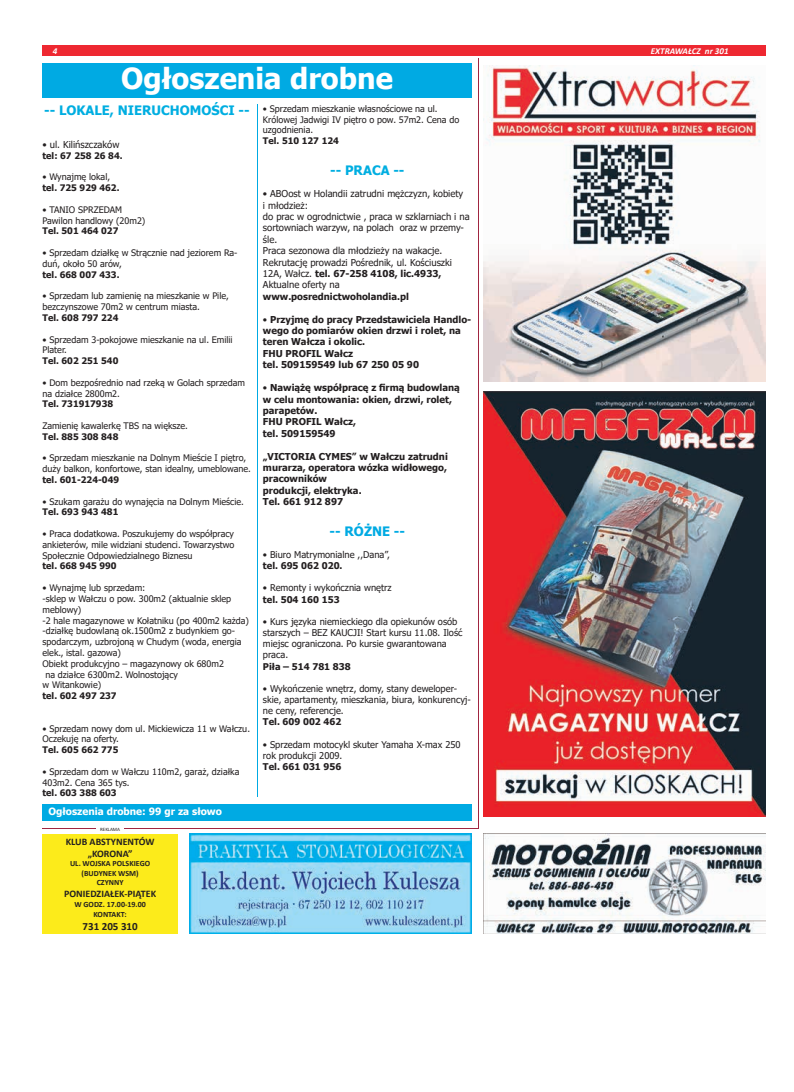
<style>
.page{position:relative;width:794px;height:1092px;background:#fff}
.page>*{position:absolute;margin:0;border:0;box-sizing:border-box;transform-origin:0 0}
.t1{font:700 29px "Tahoma";color:#fff}
.t2{font:700 13px "Tahoma";color:#00aee1}
.t3{font:700 13px "Tahoma";color:#00aae3}
.t4{font:700 11px "Calibri";color:#231f20}
.t5{font:700 10px/12px "Calibri";color:#231f20;text-align:center}
.t6{font:700 10px "Tahoma";color:#fff}
.t7{font:700 9.5px/11.4px "Tahoma";color:#231f20}
.t8{font:9.5px/11.4px "Tahoma";color:#231f20}
.t9{font:9.3px/11.2px "Tahoma";color:#231f20}
.t10{font:700 9.3px "Tahoma";color:#231f20}
.t11{font:9px/10.8px "Tahoma";color:#231f20}
.t12{font:700 9px "Tahoma";color:#231f20}
.t13{font:italic 700 9px "Calibri";color:#fff}
.t14{font:700 8px/9.6px "Calibri";color:#231f20;text-align:center}
.t15{font:5px "Calibri";color:#231f20}
.s1{font-weight:700}
.s2{font-weight:400}
</style>
<div class="page">
<div style="left:43px;top:45px;width:722px;height:11px;background:#ee2831"></div>
<hr style="left:43px;top:828px;width:435px;height:1px;background:#a02540">
<div style="left:97px;top:826px;width:27px;height:5px;background:#fff"></div>
<hr style="left:478px;top:59px;width:1px;height:770px;background:#a02540">
<div style="left:43px;top:833px;width:135px;height:100px;background:#fceb1b"></div>
<img style="left:189px;top:833px;width:283px;height:100px">
<img style="left:483px;top:66px;width:282px;height:316px">
<div style="left:43px;top:63px;width:429px;height:35px;background:#00aae3"></div>
<div style="left:43px;top:804px;width:429px;height:16px;background:#00aae3"></div>
<img style="left:483px;top:833px;width:282px;height:100px">
<hr style="left:257px;top:105px;width:1px;height:692px;background:#00aae3">
<img style="left:483px;top:391px;width:282px;height:425px">
<p class="t13" style="left:53px;top:44px;width:6px">4</p>
<p class="t13" style="left:651px;top:44px;width:79px">EXTRAWAŁCZ nr 301</p>
<h1 class="t1" style="left:121px;top:58px;width:273px">Ogłoszenia drobne</h1>
<h2 class="t2" style="left:44px;top:101px;width:207px">-- LOKALE, NIERUCHOMOŚCI --</h2>
<p class="t8" style="left:43px;top:139px;width:78px">• ul. Kilińszczaków</p>
<p class="t12" style="left:43px;top:149px;width:82px">tel: 67 258 26 84.</p>
<p class="t11" style="left:43px;top:172px;width:69px">• Wynajmę lokal,</p>
<p class="t12" style="left:43px;top:182px;width:78px">tel. 725 929 462.</p>
<p class="t11" style="left:43px;top:205px;width:104px">• TANIO SPRZEDAM<br>Pawilon handlowy (20m2)</p>
<p class="t12" style="left:43px;top:225px;width:77px">Tel. 501 464 027</p>
<p class="t11" style="left:43px;top:248px;width:196px">• Sprzedam działkę w Strącznie nad jeziorem Ra&shy;duń, około 50 arów,</p>
<p class="t12" style="left:43px;top:268px;width:78px">tel. 668 007 433.</p>
<p class="t11" style="left:43px;top:291px;width:188px">• Sprzedam lub zamienię na mieszkanie w Pile, bezczynszowe 70m2 w centrum miasta.</p>
<p class="t12" style="left:43px;top:311px;width:77px">Tel. 608 797 224</p>
<p class="t11" style="left:43px;top:334px;width:192px">• Sprzedam 3-pokojowe mieszkanie na ul. Emilii<br>Plater.</p>
<p class="t12" style="left:43px;top:354px;width:77px">Tel. 602 251 540</p>
<p class="t11" style="left:43px;top:377px;width:204px">• Dom bezpośrednio nad rzeką w Golach sprzedam na działce 2800m2.</p>
<p class="t12" style="left:43px;top:398px;width:72px">Tel. 731917938</p>
<p class="t11" style="left:43px;top:421px;width:147px">Zamienię kawalerkę TBS na większe.</p>
<p class="t12" style="left:43px;top:430px;width:77px">Tel. 885 308 848</p>
<p class="t11" style="left:43px;top:453px;width:210px">• Sprzedam mieszkanie na Dolnym Mieście I piętro, duży balkon, konfortowe, stan idealny, umeblowane.</p>
<p class="t12" style="left:43px;top:473px;width:78px">tel. 601-224-049</p>
<p class="t11" style="left:43px;top:496px;width:203px">• Szukam garażu do wynajęcia na Dolnym Mieście.</p>
<p class="t12" style="left:43px;top:506px;width:77px">Tel. 693 943 481</p>
<p class="t11" style="left:43px;top:529px;width:193px;text-align:justify">• Praca dodatkowa. Poszukujemy do współpracy ankieterów, mile widziani studenci. Towarzystwo Społecznie Odpowiedzialnego Biznesu</p>
<p class="t12" style="left:43px;top:560px;width:76px">tel. 668 945 990</p>
<p class="t11" style="left:43px;top:583px;width:104px">• Wynajmę lub sprzedam:</p>
<p class="t11" style="left:43px;top:593px;width:190px">-sklep w Wałczu o pow. 300m2 (aktualnie sklep</p>
<p class="t11" style="left:43px;top:604px;width:40px">meblowy)</p>
<p class="t11" style="left:43px;top:615px;width:208px">-2 hale magazynowe w Kołatniku (po 400m2 każda)</p>
<p class="t11" style="left:43px;top:626px;width:194px">-działkę budowlaną ok.1500m2 z budynkiem go-</p>
<p class="t11" style="left:43px;top:637px;width:201px">spodarczym, uzbrojoną w Chudym (woda, energia</p>
<p class="t11" style="left:43px;top:647px;width:80px">elek., istal. gazowa)</p>
<p class="t11" style="left:43px;top:658px;width:183px">Obiekt produkcyjno – magazynowy ok 680m2</p>
<p class="t11" style="left:45px;top:669px;width:134px">na działce 6300m2. Wolnostojący</p>
<p class="t11" style="left:43px;top:680px;width:60px">w Witankowie)</p>
<p class="t12" style="left:43px;top:689px;width:76px">tel. 602 497 237</p>
<p class="t11" style="left:43px;top:723px;width:209px">• Sprzedam nowy dom ul. Mickiewicza 11 w Wałczu.<br>Oczekuję na oferty.</p>
<p class="t12" style="left:43px;top:743px;width:77px">Tel. 605 662 775</p>
<p class="t11" style="left:43px;top:766px;width:198px">• Sprzedam dom w Wałczu 110m2, garaż, działka<br>403m2. Cena 365 tys.</p>
<p class="t12" style="left:43px;top:786px;width:76px">tel. 603 388 603</p>
<p class="t11" style="left:263px;top:104px;width:198px">• Sprzedam mieszkanie własnościowe na ul.<br>Królowej Jadwigi IV piętro o pow. 57m2. Cena do uzgodnienia.</p>
<p class="t12" style="left:263px;top:135px;width:77px">Tel. 510 127 124</p>
<h2 class="t2" style="left:330px;top:162px;width:76px">-- PRACA --</h2>
<p class="t8" style="left:263px;top:188px;width:208px">• ABOost w Holandii zatrudni mężczyzn, kobiety<br>i młodzież:<br>do prac w ogrodnictwie , praca w szklarniach i na sortowniach warzyw, na polach oraz w przemy&shy;śle.<br>Praca sezonowa dla młodzieży na wakacje.<br>Rekrutację prowadzi Pośrednik, ul. Kościuszki 12A, Wałcz. <span class="s1">tel. 67-258 4108, lic.4933, </span>Aktualne oferty na</p>
<p class="t7" style="left:263px;top:291px;width:147px">www.posrednictwoholandia.pl</p>
<p class="t7" style="left:263px;top:314px;width:210px"><span class="s2">•</span> Przyjmę do pracy Przedstawiciela Handlo&shy;wego do pomiarów okien drzwi i rolet, na teren Wałcza i okolic.<br>FHU PROFIL Wałcz<br>tel. 509159549 lub 67 250 05 90</p>
<p class="t7" style="left:263px;top:382px;width:198px"><span class="s2">•</span> Nawiążę współpracę z firmą budowlaną w celu montowania: okien, drzwi, rolet, parapetów.<br>FHU PROFIL Wałcz,<br>tel. 509159549</p>
<p class="t7" style="left:263px;top:451px;width:186px">„VICTORIA CYMES” w Wałczu zatrudni murarza, operatora wózka widłowego, pracowników<br>produkcji, elektryka.<br>Tel. 661 912 897</p>
<h2 class="t3" style="left:329px;top:522px;width:77px">-- RÓŻNE --</h2>
<p class="t9" style="left:263px;top:549px;width:129px">• Biuro Matrymonialne ,,Dana”,</p>
<p class="t10" style="left:263px;top:559px;width:81px">tel. 695 062 020.</p>
<p class="t9" style="left:263px;top:583px;width:130px">• Remonty i wykończnia wnętrz</p>
<p class="t10" style="left:263px;top:592px;width:78px">tel. 504 160 153</p>
<p class="t9" style="left:263px;top:616px;width:201px">• Kurs języka niemieckiego dla opiekunów osób starszych – BEZ KAUCJI! Start kursu 11.08. Ilość miejsc ograniczona. Po kursie gwarantowana praca.</p>
<p class="t10" style="left:263px;top:659px;width:89px">Piła – 514 781 838</p>
<p class="t9" style="left:263px;top:683px;width:209px">• Wykończenie wnętrz, domy, stany deweloper&shy;skie, apartamenty, mieszkania, biura, konkurencyj&shy;ne ceny, referencje.</p>
<p class="t10" style="left:263px;top:715px;width:80px">Tel. 609 002 462</p>
<p class="t9" style="left:263px;top:739px;width:199px">• Sprzedam motocykl skuter Yamaha X-max 250 rok produkcji 2009.</p>
<p class="t10" style="left:263px;top:760px;width:80px">Tel. 661 031 956</p>
<p class="t6" style="left:49px;top:804px;width:175px">Ogłoszenia drobne: 99 gr za słowo</p>
<p class="t15" style="left:100px;top:825px;width:21px">REKLAMA</p>
<p class="t5" style="left:66px;top:835px;width:90px">KLUB ABSTYNENTÓW „KORONA”</p>
<p class="t14" style="left:70px;top:858px;width:82px">UL. WOJSKA POLSKIEGO (BUDYNEK WSM)<br>CZYNNY</p>
<p class="t5" style="left:64px;top:887px;width:94px">PONIEDZIAŁEK-PIĄTEK</p>
<p class="t14" style="left:74px;top:899px;width:73px">W GODZ. 17.00-19.00<br>KONTAKT:</p>
<p class="t4" style="left:83px;top:918px;width:57px">731 205 310</p>
</div>
